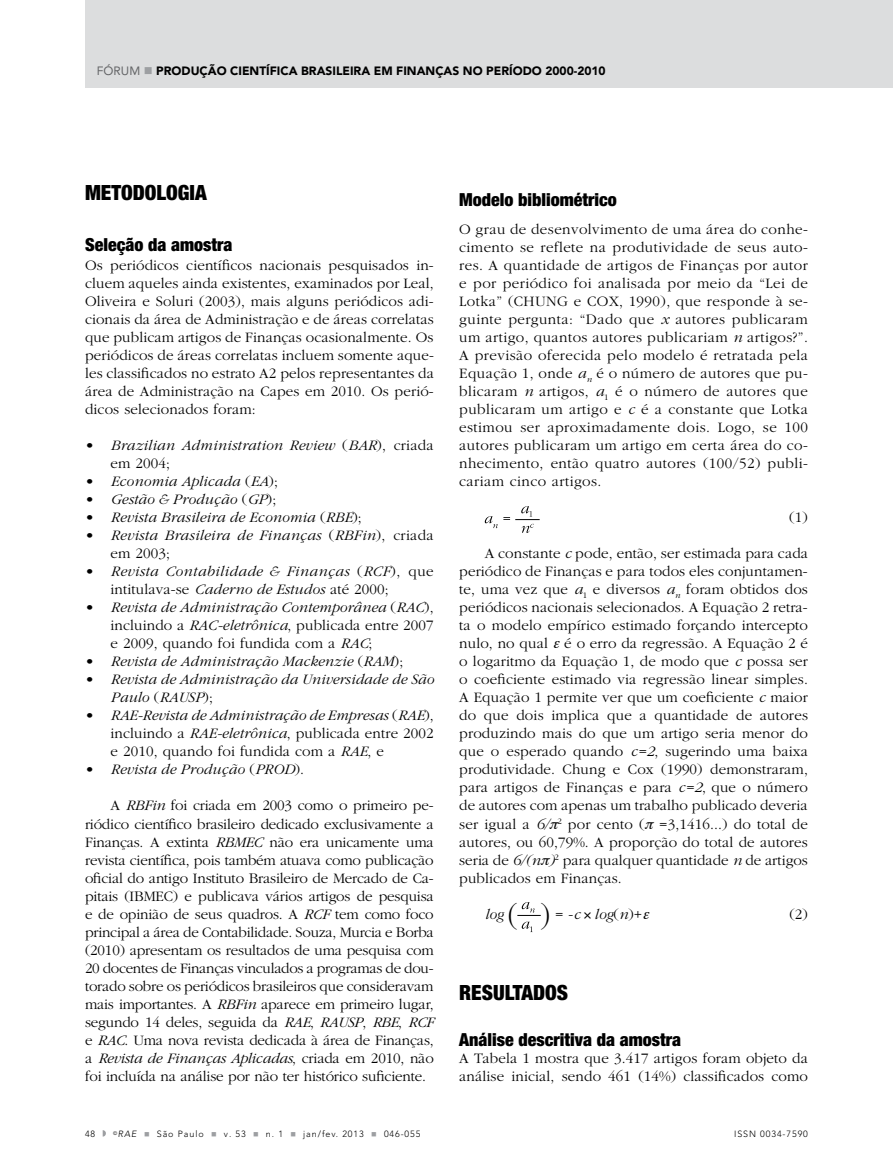
<style>
.page{position:relative;width:893px;height:1170px;background:#fff}
.page>*{position:absolute;margin:0;border:0;box-sizing:border-box;transform-origin:0 0}
.t1{font:900 condensed 21px "Helvetica Neue LT Std";color:#000}
.t2{font:900 condensed 18px "Helvetica Neue";color:#000}
.t3{font:300 15px/18px "Garamond";letter-spacing:.01em;color:#000;text-align:justify}
.t4{font:italic 300 15px/18px "Garamond";letter-spacing:.01em;color:#000}
.t5{font:italic 300 15px/18px "Garamond";letter-spacing:.03em;color:#000}
.t6{font:900 12px "Avenir LT Std";color:#000}
.t7{font:300 9px "Avenir LT Std";letter-spacing:.1em;color:#000}
.s1{font-weight:400;color:#636466}
.s2{color:#9d9fa2}
.s3{font-style:normal}
.s4{font-style:italic}
.s5{font-style:normal;font-size:33px}
</style>
<div class="page">
<div style="left:85px;top:0;width:808px;height:87px;background:#dcddde"></div>
<svg style="left:103px;top:1130px;width:3px;height:6px"></svg>
<svg style="left:485px;top:506px;width:55px;height:27px"></svg>
<svg style="left:517px;top:902px;width:24px;height:30px"></svg>
<p class="t6" style="left:97px;top:63px;width:510px"><span class="s1">FÓRUM</span> <span class="s2">■</span> PRODUÇÃO CIENTÍFICA BRASILEIRA EM FINANÇAS NO PERÍODO 2000-2010</p>
<h1 class="t1" style="left:85px;top:180px;width:123px">METODOLOGIA</h1>
<p class="t2" style="left:85px;top:233px;width:149px">Seleção da amostra</p>
<p class="t3" style="left:85px;top:257px;width:350px">Os periódicos científicos nacionais pesquisados in&shy;cluem aqueles ainda existentes, examinados por Leal, Oliveira e Soluri (2003), mais alguns periódicos adi&shy;cionais da área de Administração e de áreas correlatas que publicam artigos de Finanças ocasionalmente. Os periódicos de áreas correlatas incluem somente aque&shy;les classificados no estrato A2 pelos representantes da área de Administração na Capes em 2010. Os perió&shy;dicos selecionados foram:</p>
<p class="t4" style="left:111px;top:437px;width:325px;text-indent:-26px"><span class="s3">•</span> Brazilian Administration Review <span class="s3">(</span>BAR<span class="s3">), criada em 2004;</span></p>
<p class="t4" style="left:85px;top:473px;width:194px"><span class="s3">•</span> Economia Aplicada <span class="s3">(</span>EA<span class="s3">);</span></p>
<p class="t4" style="left:85px;top:491px;width:193px"><span class="s3">•</span> Gestão &amp; Produção <span class="s3">(</span>GP<span class="s3">);</span></p>
<p class="t4" style="left:85px;top:509px;width:278px"><span class="s3">•</span> Revista Brasileira de Economia <span class="s3">(</span>RBE<span class="s3">);</span></p>
<p class="t4" style="left:111px;top:527px;width:325px;text-indent:-26px"><span class="s3">•</span> Revista Brasileira de Finanças <span class="s3">(</span>RBFin<span class="s3">), criada em 2003;</span></p>
<p class="t5" style="left:111px;top:563px;width:325px;text-indent:-26px"><span class="s3">•</span> Revista Contabilidade &amp; Finanças <span class="s3">(</span>RCF<span class="s3">), que intitulava-se</span> Caderno de Estudos <span class="s3">até 2000;</span></p>
<p class="t3" style="left:111px;top:599px;width:325px;text-indent:-26px">• <span class="s4">Revista de Administração Contemporânea</span> (<span class="s4">RAC</span>), incluindo a <span class="s4">RAC-eletrônica</span>, publicada entre 2007 e 2009, quando foi fundida com a <span class="s4">RAC</span>;</p>
<p class="t4" style="left:85px;top:653px;width:320px"><span class="s3">•</span> Revista de Administração Mackenzie <span class="s3">(</span>RAM<span class="s3">);</span></p>
<p class="t4" style="left:111px;top:671px;width:325px;text-indent:-26px"><span class="s3">•</span> Revista de Administração da Universidade de São<br>Paulo <span class="s3">(</span>RAUSP<span class="s3">);</span></p>
<p class="t3" style="left:111px;top:707px;width:325px;text-indent:-25px">• <span class="s4">RAE-Revista de Administração de Empresas</span> (<span class="s4">RAE</span>), incluindo a <span class="s4">RAE-eletrônica</span>, publicada entre 2002 e 2010, quando foi fundida com a <span class="s4">RAE</span>, e</p>
<p class="t4" style="left:85px;top:761px;width:221px"><span class="s3">•</span> Revista de Produção <span class="s3">(</span>PROD<span class="s3">).</span></p>
<p class="t3" style="left:85px;top:797px;width:350px;text-indent:25px">A <span class="s4">RBFin</span> foi criada em 2003 como o primeiro pe&shy;riódico científico brasileiro dedicado exclusivamente a Finanças. A extinta <span class="s4">RBMEC</span> não era unicamente uma revista científica, pois também atuava como publicação oficial do antigo Instituto Brasileiro de Mercado de Ca&shy;pitais (IBMEC) e publicava vários artigos de pesquisa e de opinião de seus quadros. A <span class="s4">RCF</span> tem como foco principal a área de Contabilidade. Souza, Murcia e Borba (2010) apresentam os resultados de uma pesquisa com 20 docentes de Finanças vinculados a programas de dou&shy;torado sobre os periódicos brasileiros que consideravam mais importantes. A <span class="s4">RBFin</span> aparece em primeiro lugar, segundo 14 deles, seguida da <span class="s4">RAE</span>, <span class="s4">RAUSP</span>, <span class="s4">RBE</span>, <span class="s4">RCF </span>e <span class="s4">RAC</span>. Uma nova revista dedicada à área de Finanças, a <span class="s4">Revista de Finanças Aplicadas</span>, criada em 2010, não foi incluída na análise por não ter histórico suficiente.</p>
<p class="t2" style="left:459px;top:188px;width:159px">Modelo bibliométrico</p>
<p class="t3" style="left:459px;top:221px;width:350px">O grau de desenvolvimento de uma área do conhe&shy;cimento se reflete na produtividade de seus auto&shy;res. A quantidade de artigos de Finanças por autor e por periódico foi analisada por meio da “Lei de Lotka” (Chung</p>
<p class="t3" style="left:459px;top:293px;width:350px;text-indent:115px">e Cox, 1990), que responde à se&shy;guinte pergunta: “Dado que <span class="s4">x</span> autores publicaram um artigo, quantos autores publicariam <span class="s4">n</span> artigos?”.<br>A previsão oferecida pelo modelo é retratada pela Equação 1, onde <span class="s4">a</span><sub>n</sub> é o número de autores que pu&shy;blicaram <span class="s4">n</span> artigos, <span class="s4">a</span><sub>1</sub> é o número de autores que publicaram um artigo e <span class="s4">c</span> é a constante que Lotka estimou ser aproximadamente dois. Logo, se 100 autores publicaram um artigo em certa área do co&shy;nhecimento, então quatro autores (100/52) publi&shy;cariam cinco artigos.</p>
<p class="t3" style="left:789px;top:509px;width:20px">(1)</p>
<p class="t3" style="left:459px;top:545px;width:350px;text-indent:26px">A constante <span class="s4">c</span> pode, então, ser estimada para cada periódico de Finanças e para todos eles conjuntamen&shy;te, uma vez que <span class="s4">a</span><sub>1</sub> e diversos <span class="s4">a</span><sub>n</sub> foram obtidos dos periódicos nacionais selecionados. A Equação 2 retra&shy;ta o modelo empírico estimado forçando intercepto nulo, no qual é o erro da regressão. A Equação 2 é o logaritmo da Equação 1, de modo que <span class="s4">c</span> possa ser o coeficiente estimado via regressão linear simples.<br>A Equação 1 permite ver que um coeficiente <span class="s4">c</span> maior do que dois implica que a quantidade de autores produzindo mais do que um artigo seria menor do que o esperado quando <span class="s4">c=2</span>, sugerindo uma baixa produtividade. Chung e Cox (1990) demonstraram, para artigos de Finanças e para <span class="s4">c=2</span>, que o número de autores com apenas um trabalho publicado deveria ser igual a <span class="s4">6/</span> <sup>2</sup> por cento ( =3,1416...) do total de autores, ou 60,79%. A proporção do total de autores seria de <span class="s4">6/(n )</span><sup>2</sup> para qualquer quantidade <span class="s4">n</span> de artigos publicados em Finanças.</p>
<p class="t4" style="left:485px;top:905px;width:159px">log <span class="s5">( )</span> <span class="s3">= -</span>c log<span class="s3">(</span>n<span class="s3">)+</span></p>
<p class="t3" style="left:789px;top:905px;width:20px">(2)</p>
<h1 class="t1" style="left:459px;top:979px;width:110px">RESULTADOS</h1>
<p class="t2" style="left:459px;top:1028px;width:224px">Análise descritiva da amostra</p>
<p class="t3" style="left:459px;top:1049px;width:350px">A Tabela 1 mostra que 3.417 artigos foram objeto da análise inicial, sendo 461 (14%) classificados como</p>
<p class="t7" style="left:85px;top:1128px;width:12px">48</p>
<p class="t7" style="left:113px;top:1128px;width:309px"><sup>©</sup><span class="s4">RAE</span> <span class="s2">■</span> São Paulo <span class="s2">■</span> v. 53 <span class="s2">■</span> n. 1 <span class="s2">■</span> jan/fev. 2013 <span class="s2">■</span> 046-055</p>
<p class="t7" style="left:734px;top:1128px;width:75px">ISSN 0034-7590</p>
</div>
